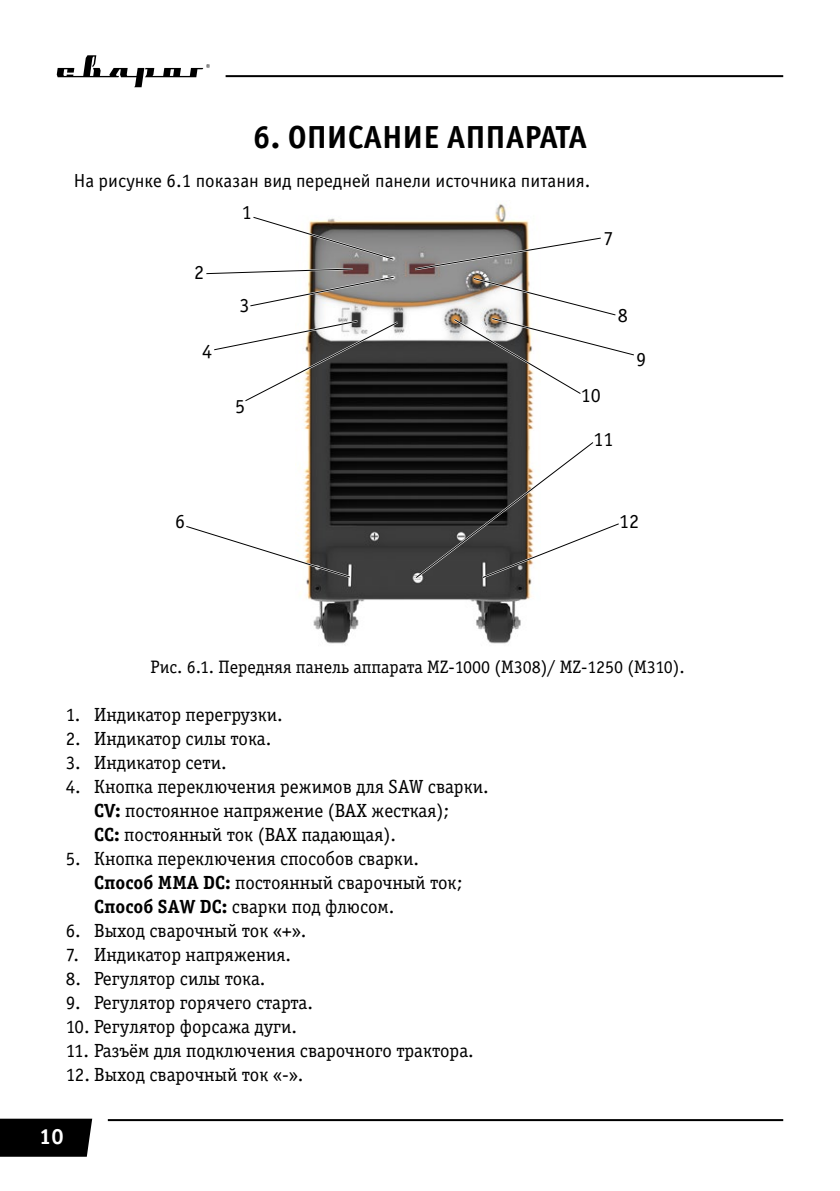
<style>
.page{position:relative;width:840px;height:1191px;background:#fff}
.page>*{position:absolute;margin:0;border:0;box-sizing:border-box;transform-origin:0 0}
.t1{font:700 32px "Officina Sans C";color:#000}
.t2{font:700 22px "Officina Serif C";color:#fff}
.t3{font:20px "Officina Sans C";color:#000}
.t4{font:19px/24px "Officina Serif Book C";color:#000}
.t5{font:19px "Officina Sans C";color:#000}
.t6{font:18px "Officina Serif Book C";color:#000}
.s1{font-family:"Officina Serif Bold C"}
</style>
<div class="page">
<div style="left:0;top:1118px;width:92px;height:38px;background:#000"></div>
<hr style="left:108px;top:1119px;width:674px;height:2px;background:#000">
<hr style="left:225px;top:75px;width:557px;height:2px;background:#000">
<svg style="left:57px;top:55px;width:153px;height:32px"></svg>
<img style="left:303px;top:203px;width:231px;height:441px">
<svg style="left:206px;top:215px;width:190px;height:93px"></svg>
<svg style="left:413px;top:236px;width:221px;height:160px"></svg>
<svg style="left:413px;top:439px;width:206px;height:141px"></svg>
<svg style="left:214px;top:319px;width:186px;height:84px"></svg>
<svg style="left:186px;top:524px;width:166px;height:55px"></svg>
<h1 class="t1" style="left:253px;top:119px;width:335px">6. ОПИСАНИЕ АППАРАТА</h1>
<p class="t5" style="left:74px;top:171px;width:518px">На рисунке 6.1 показан вид передней панели источника питания.</p>
<p class="t3" style="left:194px;top:261px;width:11px">2</p>
<p class="t3" style="left:202px;top:340px;width:11px">4</p>
<p class="t3" style="left:242px;top:202px;width:11px">1</p>
<p class="t3" style="left:239px;top:294px;width:11px">3</p>
<p class="t3" style="left:235px;top:396px;width:11px">5</p>
<p class="t3" style="left:175px;top:510px;width:11px">6</p>
<p class="t3" style="left:603px;top:228px;width:11px">7</p>
<p class="t3" style="left:617px;top:305px;width:12px">8</p>
<p class="t3" style="left:580px;top:384px;width:21px">10</p>
<p class="t3" style="left:593px;top:428px;width:21px">11</p>
<p class="t3" style="left:636px;top:348px;width:11px">9</p>
<p class="t3" style="left:618px;top:511px;width:21px">12</p>
<p class="t6" style="left:150px;top:657px;width:535px">Рис. 6.1. Передняя панель аппарата MZ-1000 (М308)/ MZ-1250 (М310).</p>
<p class="t4" style="left:66px;top:703px;width:218px">1. Индикатор перегрузки.</p>
<p class="t4" style="left:66px;top:727px;width:207px">2. Индикатор силы тока.</p>
<p class="t4" style="left:66px;top:751px;width:162px">3. Индикатор сети.</p>
<p class="t4" style="left:94px;top:775px;width:396px;text-indent:-28px">4. Кнопка переключения режимов для SAW сварки.<br><span class="s1">CV:</span> постоянное напряжение (ВАХ жесткая);<br><span class="s1">СС:</span> постоянный ток (ВАХ падающая).</p>
<p class="t4" style="left:94px;top:846px;width:369px;text-indent:-28px">5. Кнопка переключения способов сварки.<br><span class="s1">Cпособ MMA DC:</span> постоянный сварочный ток;<br><span class="s1">Cпособ SAW DC:</span> сварки под флюсом.</p>
<p class="t4" style="left:66px;top:918px;width:242px">6. Выход сварочный ток «+».</p>
<p class="t4" style="left:66px;top:942px;width:227px">7. Индикатор напряжения.</p>
<p class="t4" style="left:66px;top:966px;width:201px">8. Регулятор силы тока.</p>
<p class="t4" style="left:66px;top:990px;width:248px">9. Регулятор горячего старта.</p>
<p class="t4" style="left:66px;top:1014px;width:233px">10. Регулятор форсажа дуги.</p>
<p class="t4" style="left:66px;top:1038px;width:409px">11. Разъём для подключения сварочного трактора.</p>
<p class="t4" style="left:66px;top:1062px;width:239px">12. Выход сварочный ток «-».</p>
<p class="t2" style="left:39px;top:1123px;width:26px">10</p>
</div>
